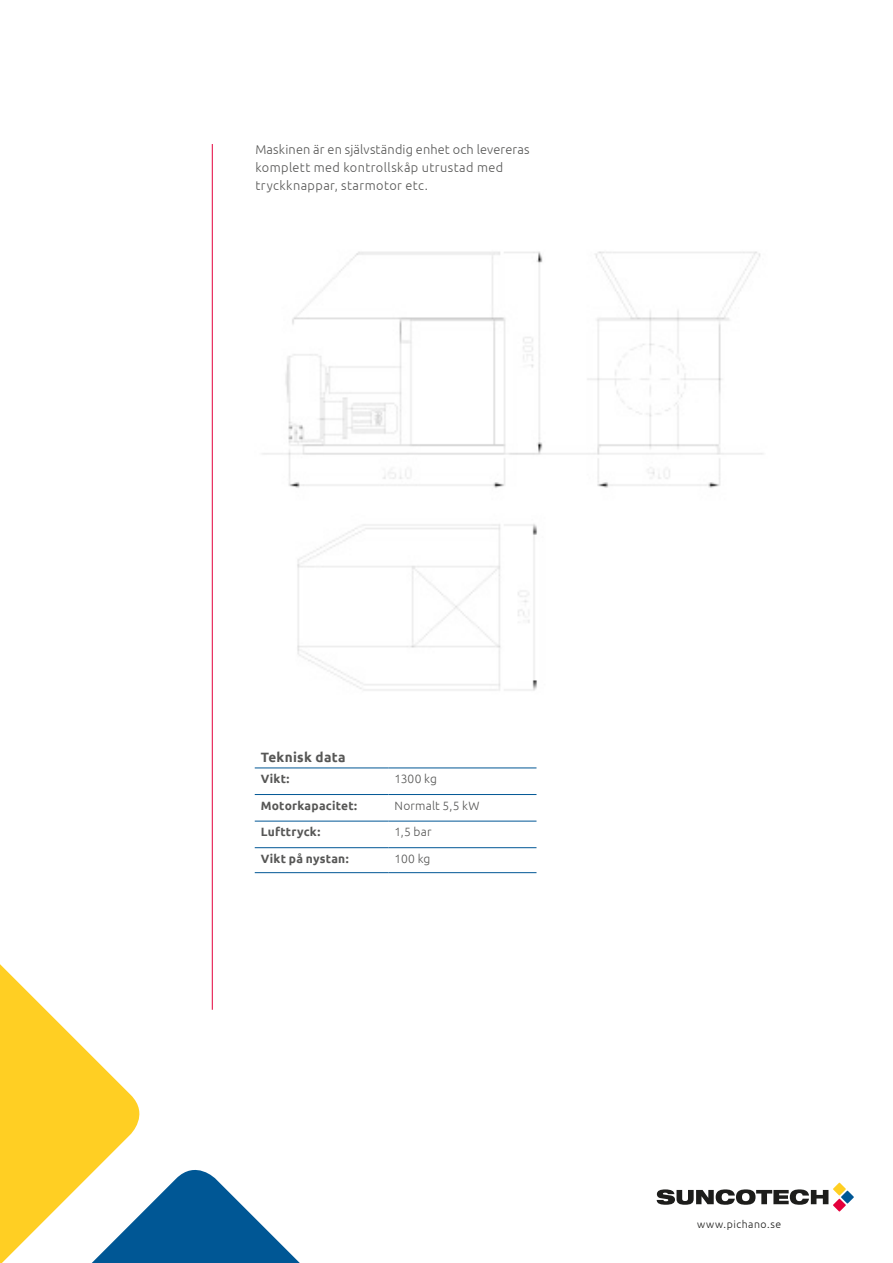
<style>
.page{position:relative;width:893px;height:1263px;background:#fff}
.page>*{position:absolute;margin:0;border:0;box-sizing:border-box;transform-origin:0 0}
.t1{font:700 13.5px "Ubuntu";letter-spacing:.025em;color:#575756}
.t2{font:300 12.75px/18px "Ubuntu";letter-spacing:.03em;color:#575756}
.t3{font:700 12px "Ubuntu";letter-spacing:.02em;color:#575756}
.t4{font:300 12px "Ubuntu";letter-spacing:.015em;color:#575756}
.t5{font:300 10.5px "Ubuntu";letter-spacing:.05em;color:#1d1d1b}
</style>
<div class="page">
<svg style="left:0;top:964px;width:140px;height:195px;fill:#ffcf23"></svg>
<svg style="left:0;top:1159px;width:300px;height:104px"></svg>
<svg style="left:657px;top:1189px;width:171px;height:16px"></svg>
<svg style="left:833px;top:1183px;width:13px;height:12px"></svg>
<svg style="left:841px;top:1191px;width:13px;height:12px"></svg>
<svg style="left:833px;top:1199px;width:13px;height:12px"></svg>
<hr style="left:212px;top:144px;width:1px;height:866px;background:#e4003c">
<img style="left:262px;top:251px;width:501px;height:440px">
<hr style="left:255px;top:794px;width:134px;height:1px;background:#005795">
<hr style="left:389px;top:794px;width:147px;height:1px;background:#005795">
<hr style="left:255px;top:821px;width:134px;height:1px;background:#005795">
<hr style="left:389px;top:821px;width:147px;height:1px;background:#005795">
<hr style="left:255px;top:847px;width:134px;height:1px;background:#005795">
<hr style="left:389px;top:847px;width:147px;height:1px;background:#005795">
<hr style="left:255px;top:767px;width:134px;height:1px;background:#005795">
<hr style="left:389px;top:767px;width:147px;height:1px;background:#005795">
<hr style="left:255px;top:872px;width:134px;height:1px;background:#005795">
<hr style="left:389px;top:872px;width:147px;height:1px;background:#005795">
<p class="t2" style="left:255px;top:140px;width:276px">Maskinen är en självständig enhet och levereras komplett med kontrollskåp utrustad med tryckknappar, starmotor etc.</p>
<p class="t1" style="left:261px;top:749px;width:86px">Teknisk data</p>
<p class="t3" style="left:261px;top:772px;width:30px">Vikt:</p>
<p class="t4" style="left:395px;top:772px;width:44px">1300 kg</p>
<p class="t3" style="left:261px;top:798px;width:98px">Motorkapacitet:</p>
<p class="t4" style="left:395px;top:798px;width:86px">Normalt 5,5 kW</p>
<p class="t3" style="left:261px;top:825px;width:61px">Lufttryck:</p>
<p class="t4" style="left:395px;top:825px;width:39px">1,5 bar</p>
<p class="t3" style="left:261px;top:851px;width:89px">Vikt på nystan:</p>
<p class="t4" style="left:395px;top:851px;width:37px">100 kg</p>
<p class="t5" style="left:697px;top:1217px;width:86px">www.pichano.se</p>
</div>
